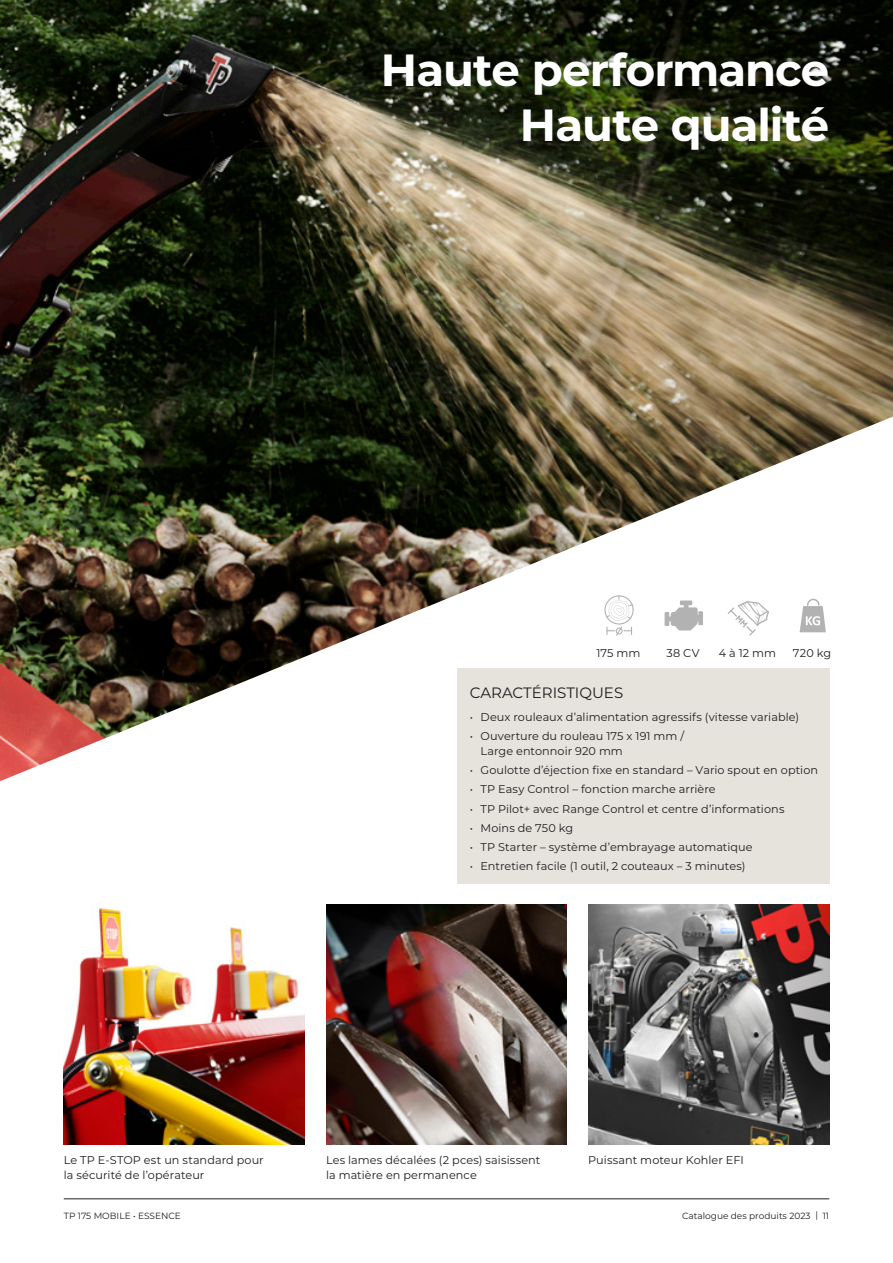
<style>
.page{position:relative;width:893px;height:1263px;background:#fff}
.page>*{position:absolute;margin:0;border:0;box-sizing:border-box;transform-origin:0 0}
.t1{font:700 45px/54.4px "Montserrat";letter-spacing:-.02em;color:#fff;text-align:right}
.t2{font:15px "Montserrat";color:#1d1d1b}
.t3{font:11.25px/15px "Montserrat";letter-spacing:.005em;color:#1d1d1b}
.t4{font:9px "Montserrat";color:#1d1d1b}
</style>
<div class="page">
<hr style="left:64px;top:1198px;width:765px;height:1px;background:#1d1d1b">
<img style="left:0;top:0;width:893px;height:781px">
<img style="left:588px;top:904px;width:241px;height:241px">
<img style="left:326px;top:904px;width:241px;height:241px">
<img style="left:64px;top:907px;width:241px;height:238px">
<div style="left:457px;top:668px;width:372px;height:215px;background:#e6e3dd"></div>
<svg style="left:728px;top:601px;width:41px;height:35px"></svg>
<svg style="left:604px;top:595px;width:30px;height:41px"></svg>
<svg style="left:800px;top:599px;width:26px;height:33px"></svg>
<svg style="left:665px;top:600px;width:38px;height:30px"></svg>
<h1 class="t1" style="left:381px;top:41px;width:450px">Haute performance<br>Haute qualité</h1>
<p class="t3" style="left:596px;top:645px;width:45px">175 mm</p>
<p class="t3" style="left:666px;top:645px;width:35px">38 CV</p>
<p class="t3" style="left:719px;top:645px;width:59px">4 à 12 mm</p>
<p class="t3" style="left:793px;top:645px;width:40px">720 kg</p>
<h2 class="t2" style="left:470px;top:682px;width:155px">CARACTÉRISTIQUES</h2>
<p class="t3" style="left:470px;top:709px;width:331px">• Deux rouleaux d’alimentation agressifs (vitesse variable)</p>
<p class="t3" style="left:480px;top:728px;width:205px;text-indent:-11px">• Ouverture du rouleau 175 x 191 mm /<br>Large entonnoir 920 mm</p>
<p class="t3" style="left:470px;top:762px;width:350px">• Goulotte d’éjection fixe en standard – Vario spout en option</p>
<p class="t3" style="left:470px;top:781px;width:247px">• TP Easy Control – fonction marche arrière</p>
<p class="t3" style="left:470px;top:801px;width:316px">• TP Pilot+ avec Range Control et centre d’informations</p>
<p class="t3" style="left:470px;top:820px;width:105px">• Moins de 750 kg</p>
<p class="t3" style="left:470px;top:839px;width:284px">• TP Starter – système d’embrayage automatique</p>
<p class="t3" style="left:470px;top:858px;width:277px">• Entretien facile (1 outil, 2 couteaux – 3 minutes)</p>
<p class="t3" style="left:64px;top:1152px;width:202px">Le TP E-STOP est un standard pour la sécurité de l’opérateur</p>
<p class="t3" style="left:326px;top:1152px;width:216px">Les lames décalées (2 pces) saisissent</p>
<p class="t3" style="left:588px;top:1152px;width:157px">Puissant moteur Kohler EFI</p>
<p class="t3" style="left:326px;top:1167px;width:152px">la matière en permanence</p>
<p class="t4" style="left:64px;top:1209px;width:119px">TP 175 MOBILE • ESSENCE</p>
<p class="t4" style="left:682px;top:1209px;width:149px">Catalogue des produits 2023 | 11</p>
</div>
